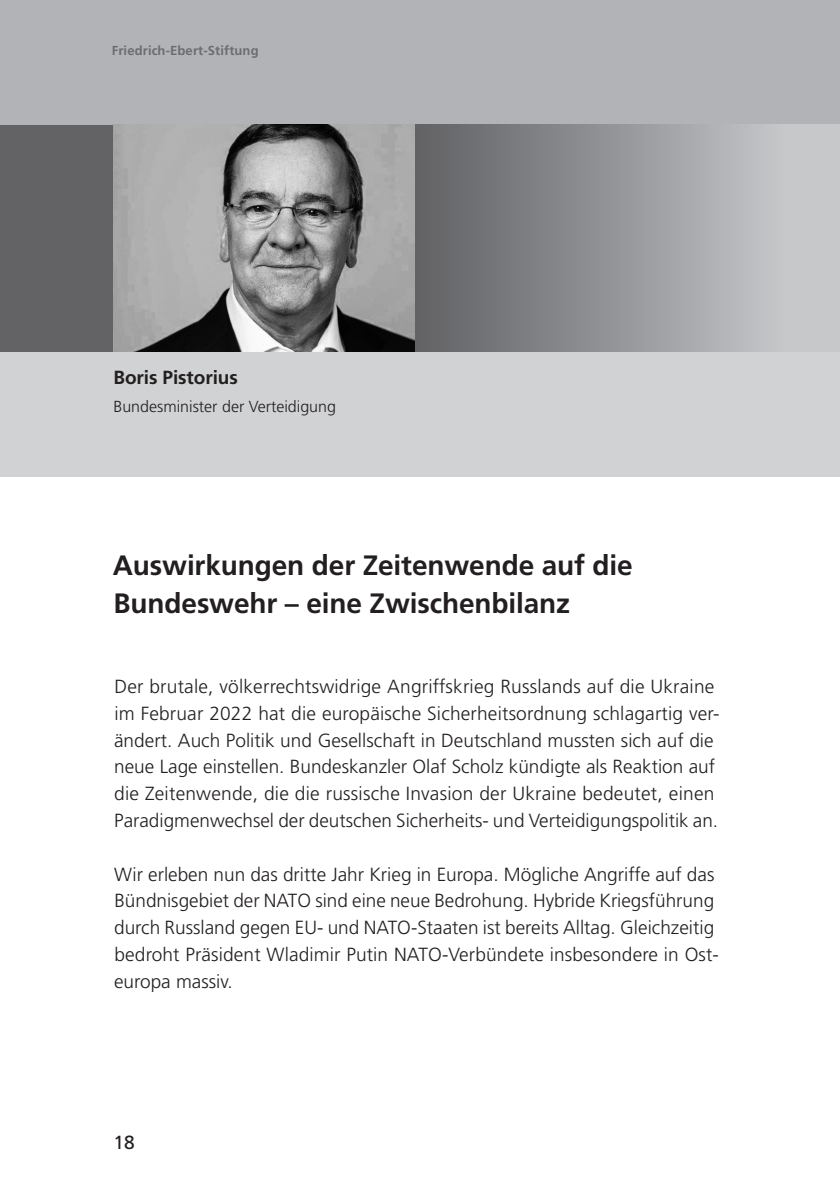
<style>
.page{position:relative;width:840px;height:1191px;background:#fff}
.page>*{position:absolute;margin:0;border:0;box-sizing:border-box;transform-origin:0 0}
.t1{font:700 28px/38px "Frutiger LT Std";letter-spacing:-.005em;color:#231f20}
.t2{font:300 19px/26.8px "Frutiger LT Std";color:#231f20}
.t3{font:700 19px "Frutiger LT Std";letter-spacing:-.005em;color:#231f20}
.t4{font:19px "Frutiger LT Std";color:#231f20}
.t5{font:300 16px "Frutiger LT Std";color:#231f20}
.t6{font:700 13px "Frutiger LT Std";letter-spacing:.01em;color:#6c6d70}
</style>
<div class="page">
<div style="left:0;top:125px;width:113px;height:226px;background:#636366"></div>
<div style="left:0;top:351px;width:839px;height:125px;background:#d1d2d4"></div>
<div style="left:0;top:0;width:839px;height:125px;background:#b2b3b7"></div>
<div style="left:414px;top:125px;width:425px;height:226px;background:linear-gradient(to right,#5f6164,#d1d2d5)"></div>
<img style="left:113px;top:125px;width:301px;height:226px">
<p class="t6" style="left:112px;top:43px;width:148px">Friedrich-Ebert-Stiftung</p>
<p class="t3" style="left:113px;top:366px;width:126px">Boris Pistorius</p>
<p class="t5" style="left:113px;top:397px;width:224px">Bundesminister der Verteidigung</p>
<h1 class="t1" style="left:113px;top:546px;width:521px">Auswirkungen der Zeitenwende auf die<br>Bundeswehr – eine Zwischenbilanz</h1>
<p class="t2" style="left:114px;top:673px;width:606px">Der brutale, völkerrechtswidrige Angriffskrieg Russlands auf die Ukraine im Februar 2022 hat die europäische Sicherheitsordnung schlagartig ver&shy;ändert. Auch Politik und Gesellschaft in Deutschland mussten sich auf die neue Lage einstellen. Bundeskanzler Olaf Scholz kündigte als Reaktion auf die Zeitenwende, die die russische Invasion der Ukraine bedeutet, einen Paradigmenwechsel der deutschen Sicherheits- und Verteidigungspolitik an.</p>
<p class="t2" style="left:114px;top:861px;width:606px">Wir erleben nun das dritte Jahr Krieg in Europa. Mögliche Angriffe auf das Bündnisgebiet der NATO sind eine neue Bedrohung. Hybride Kriegsführung durch Russland gegen EU- und NATO-Staaten ist bereits Alltag. Gleichzeitig bedroht Präsident Wladimir Putin NATO-Verbündete insbesondere in Ost&shy;europa massiv.</p>
<p class="t4" style="left:113px;top:1130px;width:23px">18</p>
</div>
